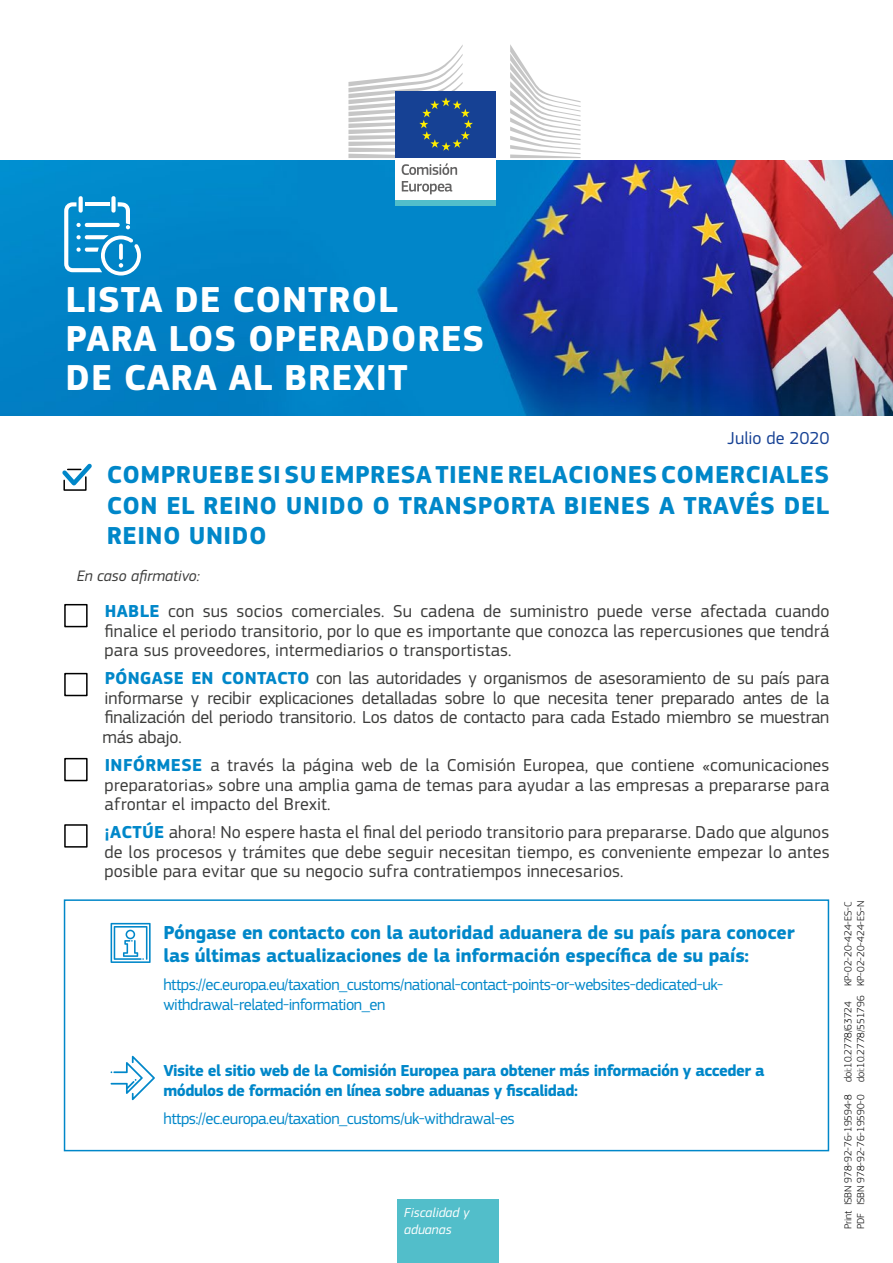
<style>
.page{position:relative;width:893px;height:1263px;background:#fff}
.page>*{position:absolute;margin:0;border:0;box-sizing:border-box;transform-origin:0 0}
.t1{font:700 37.5px/39px "EC Square Sans Pro";letter-spacing:.02em;color:#fff}
.list_-1{font:700 25.5px/30.6px "EC Square Sans Pro";letter-spacing:.02em;color:#0087c9;text-align:justify}
.Body_Text{font:700 19.5px/23.4px "EC Square Sans Pro";letter-spacing:-.01em;color:#0087c9}
.list_-1-2{font:18px/19.5px "EC Square Sans Pro";letter-spacing:.01em;color:#3c3c3b;text-align:justify}
.t2{font:18px "EC Square Sans Pro";color:#164194}
.Body_Text-2{font:16.5px/19.8px "EC Square Sans Pro";letter-spacing:-.03em;color:#0087c9}
.Body_Text-3{font:700 16.5px/19.8px "EC Square Sans Pro";letter-spacing:-.03em;color:#0087c9}
.Body_Text-4{font:italic 15.75px "EC Square Sans Pro";color:#3c3c3b}
.t3{font:italic 13.5px/16.2px "EC Square Sans Pro";color:#fff}
.t4{font:300 10.5px "EC Square Sans Pro";color:#000}
.s1{font-weight:700;color:#0087c9}
</style>
<div class="page">
<svg style="left:62px;top:463px;width:30px;height:28px"></svg>
<div style="left:64px;top:604px;width:24px;height:23px;border:2px solid #000"></div>
<div style="left:64px;top:673px;width:24px;height:23px;border:2px solid #000"></div>
<div style="left:64px;top:758px;width:24px;height:23px;border:2px solid #000"></div>
<div style="left:64px;top:824px;width:24px;height:24px;border:2px solid #000"></div>
<img style="left:0;top:160px;width:893px;height:255px">
<div style="left:64px;top:899px;width:765px;height:252px;border:2px solid #0087c9"></div>
<svg style="left:111px;top:923px;width:40px;height:40px"></svg>
<svg style="left:111px;top:1056px;width:44px;height:44px"></svg>
<svg style="left:64px;top:196px;width:77px;height:79px"></svg>
<div style="left:396px;top:157px;width:100px;height:45px;background:#fff"></div>
<div style="left:396px;top:200px;width:100px;height:6px;background:#52beca"></div>
<div style="left:397px;top:1199px;width:102px;height:64px;background:#52beca"></div>
<div style="left:396px;top:91px;width:100px;height:67px;background:#164194"></div>
<svg style="left:510px;top:44px;width:70px;height:114px"></svg>
<svg style="left:348px;top:45px;width:125px;height:130px"></svg>
<svg style="left:402px;top:181px;width:50px;height:13px"></svg>
<p class="t1" style="left:66px;top:281px;width:420px">LISTA DE CONTROL<br>PARA LOS OPERADORES<br>DE CARA AL BREXIT</p>
<p class="t2" style="left:728px;top:428px;width:103px">Julio de 2020</p>
<p class="list_-1" style="left:107px;top:460px;width:724px">COMPRUEBE SI SU EMPRESA TIENE RELACIONES COMERCIALES CON EL REINO UNIDO O TRANSPORTA BIENES A TRAVÉS DEL REINO UNIDO</p>
<p class="Body_Text-4" style="left:77px;top:567px;width:124px">En caso afirmativo:</p>
<p class="list_-1-2" style="left:105px;top:602px;width:726px"><span class="s1">HABLE</span> con sus socios comerciales. Su cadena de suministro puede verse afectada cuando finalice el periodo transitorio, por lo que es importante que conozca las repercusiones que tendrá para sus proveedores, intermediarios o transportistas.</p>
<p class="list_-1-2" style="left:102px;top:669px;width:728px"><span class="s1">PÓNGASE EN CONTACTO</span> con las autoridades y organismos de asesoramiento de su país para informarse y recibir explicaciones detalladas sobre lo que necesita tener preparado antes de la finalización del periodo transitorio. Los datos de contacto para cada Estado miembro se muestran más abajo.</p>
<p class="list_-1-2" style="left:105px;top:755px;width:726px"><span class="s1">INFÓRMESE</span> a través la página web de la Comisión Europea, que contiene «comunicaciones preparatorias» sobre una amplia gama de temas para ayudar a las empresas a prepararse para afrontar el impacto del Brexit.</p>
<p class="list_-1-2" style="left:105px;top:822px;width:726px"><span class="s1">¡ACTÚE</span> ahora! No espere hasta el final del periodo transitorio para prepararse. Dado que algunos de los procesos y trámites que debe seguir necesitan tiempo, es conveniente empezar lo antes posible para evitar que su negocio sufra contratiempos innecesarios.</p>
<p class="Body_Text" style="left:163px;top:921px;width:633px">Póngase en contacto con la autoridad aduanera de su país para conocer las últimas actualizaciones de la información específica de su país:</p>
<p class="Body_Text-2" style="left:163px;top:975px;width:562px">https://ec.europa.eu/taxation_customs/national-contact-points-or-websites-dedicated-uk&shy;withdrawal-related-information_en</p>
<p class="Body_Text-3" style="left:163px;top:1061px;width:603px">Visite el sitio web de la Comisión Europea para obtener más información y acceder a módulos de formación en línea sobre aduanas y fiscalidad:</p>
<p class="Body_Text-2" style="left:163px;top:1109px;width:353px">https://ec.europa.eu/taxation_customs/uk-withdrawal-es</p>
<p class="t3" style="left:404px;top:1205px;width:67px">Fiscalidad y aduanas</p>
<p class="t4" style="left:842px;top:986px;width:86px;rotate:-90deg">KP-02-20-424-ES-C</p>
<p class="t4" style="left:854px;top:1229px;width:330px;rotate:-90deg">PDF ISBN 978-92-76-19590-0 doi:10.2778/551796 KP-02-20-424-ES-N</p>
<p class="t4" style="left:842px;top:1229px;width:230px;rotate:-90deg">Print ISBN 978-92-76-19594-8 doi:10.2778/63724</p>
</div>
